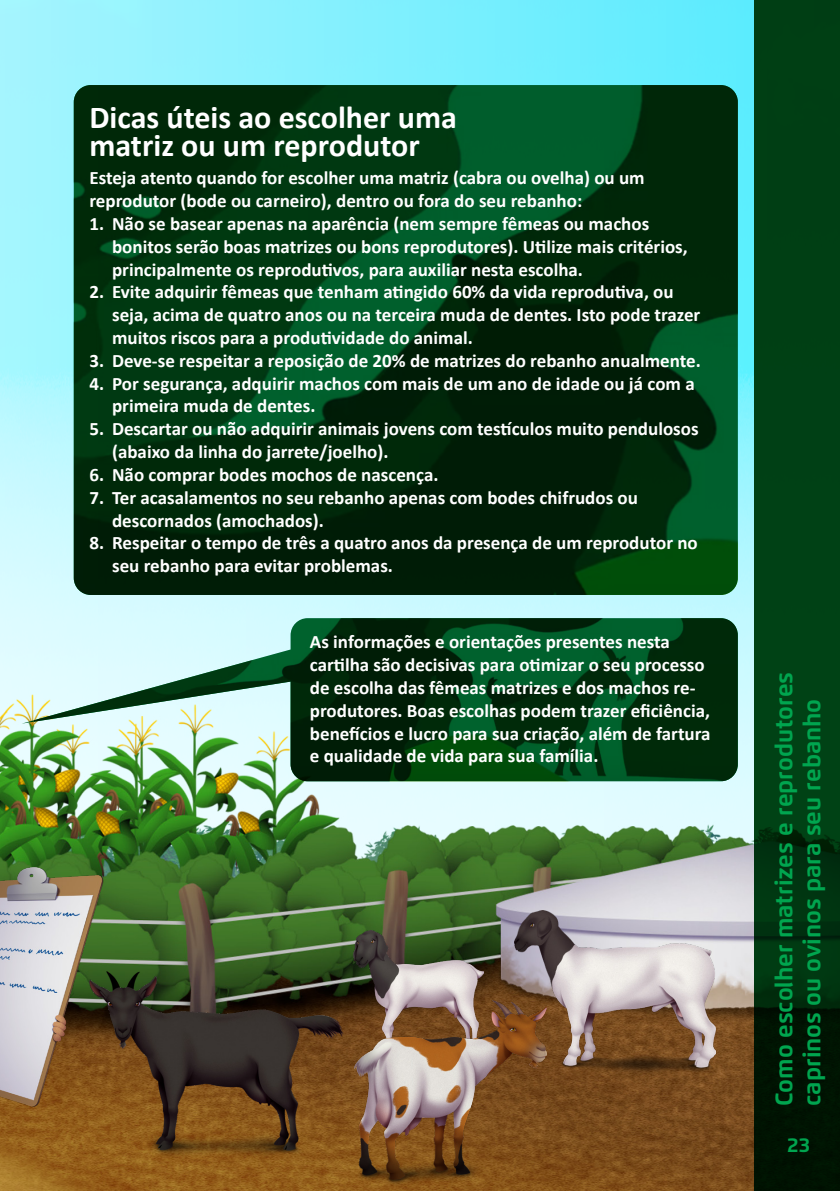
<style>
.page{position:relative;width:840px;height:1191px;background:#fff}
.page>*{position:absolute;margin:0;border:0;box-sizing:border-box;transform-origin:0 0}
.t1{font:700 32px "Calibri";color:#fff}
.t2{font:700 24px/28px "Flexo";color:#00a54f}
.t3{font:700 20px "Flexo";color:#00a54f}
.t4{font:700 19px/22.8px "Calibri";color:#fff}
</style>
<div class="page">
<img style="left:0;top:0;width:754px;height:595px">
<img style="left:74px;top:85px;width:663px;height:510px">
<img style="left:187px;top:595px;width:567px;height:596px">
<img style="left:0;top:516px;width:187px;height:675px">
<img style="left:34px;top:618px;width:703px;height:163px">
<img style="left:514px;top:910px;width:200px;height:169px">
<img style="left:353px;top:930px;width:130px;height:70px">
<img style="left:353px;top:1000px;width:193px;height:187px">
<img style="left:89px;top:971px;width:254px;height:188px">
<svg style="left:754px;top:0;width:85px;height:1191px;background:#003710"></svg>
<p class="t1" style="left:89px;top:95px;width:369px">Dicas úteis ao escolher uma</p>
<p class="t1" style="left:89px;top:123px;width:332px">matriz ou um reprodutor</p>
<p class="t4" style="left:89px;top:166px;width:556px">Esteja atento quando for escolher uma matriz (cabra ou ovelha) ou um reprodutor (bode ou carneiro), dentro ou fora do seu rebanho:</p>
<p class="t4" style="left:112px;top:212px;width:577px;text-indent:-23px">1. Não se basear apenas na aparência (nem sempre fêmeas ou machos bonitos serão boas matrizes ou bons reprodutores). Utilize mais critérios, principalmente os reprodutivos, para auxiliar nesta escolha.</p>
<p class="t4" style="left:112px;top:280px;width:589px;text-indent:-23px">2. Evite adquirir fêmeas que tenham atingido 60% da vida reprodutiva, ou seja, acima de quatro anos ou na terceira muda de dentes. Isto pode trazer muitos riscos para a produtividade do animal.</p>
<p class="t4" style="left:89px;top:349px;width:612px">3. Deve-se respeitar a reposição de 20% de matrizes do rebanho anualmente.</p>
<p class="t4" style="left:112px;top:372px;width:584px;text-indent:-23px">4. Por segurança, adquirir machos com mais de um ano de idade ou já com a primeira muda de dentes.</p>
<p class="t4" style="left:112px;top:417px;width:587px;text-indent:-23px">5. Descartar ou não adquirir animais jovens com testículos muito pendulosos (abaixo da linha do jarrete/joelho).</p>
<p class="t4" style="left:89px;top:463px;width:350px">6. Não comprar bodes mochos de nascença.</p>
<p class="t4" style="left:112px;top:486px;width:527px;text-indent:-23px">7. Ter acasalamentos no seu rebanho apenas com bodes chifrudos ou descornados (amochados).</p>
<p class="t4" style="left:112px;top:531px;width:587px;text-indent:-23px">8. Respeitar o tempo de três a quatro anos da presença de um reprodutor no seu rebanho para evitar problemas.</p>
<p class="t4" style="left:310px;top:630px;width:402px">As informações e orientações presentes nesta cartilha são decisivas para otimizar o seu processo de escolha das fêmeas matrizes e dos machos re&shy;produtores. Boas escolhas podem trazer eficiência, benefícios e lucro para sua criação, além de fartura e qualidade de vida para sua família.</p>
<p class="t2" style="left:769px;top:1106px;width:435px;rotate:-90deg">Como escolher matrizes e reprodutores caprinos ou ovinos para seu rebanho</p>
<p class="t3" style="left:786px;top:1132px;width:24px">23</p>
</div>
